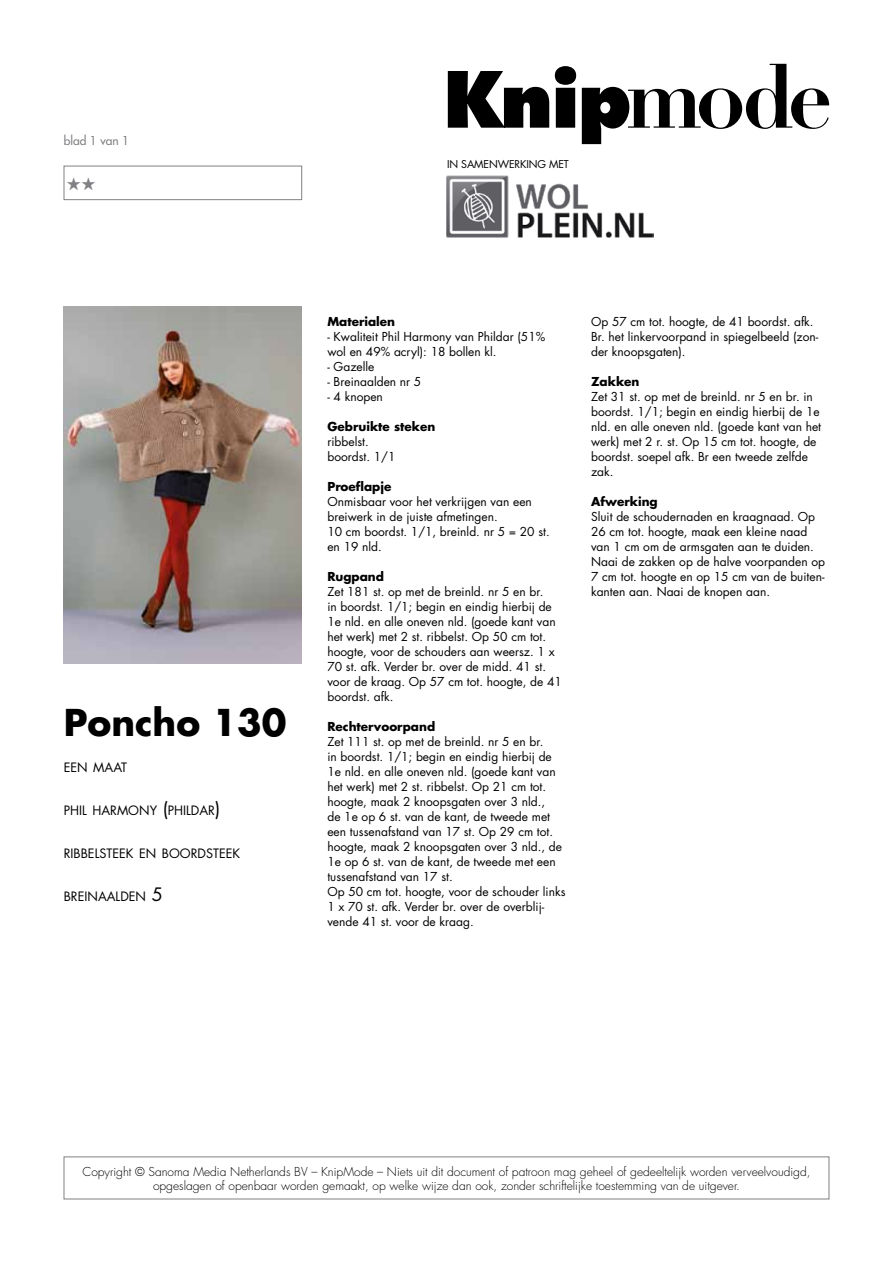
<style>
.page{position:relative;width:893px;height:1263px;background:#fff}
.page>*{position:absolute;margin:0;border:0;box-sizing:border-box;transform-origin:0 0}
.t1{font:700 36px "Futura Std";color:#000}
.t2{font:12.6px "Futura Std";color:#000}
.t3{font:12px/15px "Futura Std";color:#000}
.t4{font:300 12px/14.4px "Futura Std";color:#000;text-align:center}
.t5{font:700 12px "Futura Std";color:#000}
.t6{font:500 12px "Futura Std";color:#818084}
.t7{font:10.5px "Futura Std";letter-spacing:-.01em;color:#000}
.s1{font-size:18px}
</style>
<div class="page">
<div style="left:64px;top:166px;width:238px;height:34px;border:1px solid #818084"></div>
<img style="left:64px;top:306px;width:238px;height:357px">
<svg style="left:448px;top:64px;width:381px;height:80px"></svg>
<img style="left:447px;top:175px;width:206px;height:63px">
<p class="t6" style="left:64px;top:133px;width:67px">blad 1 van 1</p>
<p class="t7" style="left:447px;top:157px;width:123px">in samenwerking met</p>
<h1 class="t1" style="left:64px;top:698px;width:224px">Poncho 130</h1>
<p class="t2" style="left:64px;top:759px;width:65px">EEN MAAT</p>
<p class="t2" style="left:64px;top:802px;width:158px">PHIL HARMONY <span class="s1">(</span>PHILDAR<span class="s1">)</span></p>
<p class="t2" style="left:64px;top:845px;width:178px">RIBBELSTEEK EN BOORDSTEEK</p>
<p class="t2" style="left:64px;top:888px;width:100px">BREINAALDEN <span class="s1">5</span></p>
<p class="t5" style="left:327px;top:314px;width:69px">Materialen</p>
<p class="t3" style="left:327px;top:329px;width:219px">- Kwaliteit Phil Harmony van Phildar (51% wol en 49% acryl): 18 bollen kl.</p>
<p class="t3" style="left:327px;top:359px;width:49px">- Gazelle</p>
<p class="t3" style="left:327px;top:374px;width:95px">- Breinaalden nr 5</p>
<p class="t3" style="left:327px;top:389px;width:57px">- 4 knopen</p>
<p class="t5" style="left:327px;top:419px;width:109px">Gebruikte steken</p>
<p class="t3" style="left:327px;top:434px;width:70px">ribbelst. boordst. 1/1</p>
<p class="t5" style="left:327px;top:479px;width:66px">Proeflapje</p>
<p class="t3" style="left:327px;top:494px;width:224px">Onmisbaar voor het verkrijgen van een breiwerk in de juiste afmetingen.<br>10 cm boordst. 1/1, breinld. nr 5 = 20 st. en 19 nld.</p>
<p class="t5" style="left:327px;top:569px;width:58px">Rugpand</p>
<p class="t3" style="left:327px;top:584px;width:236px">Zet 181 st. op met de breinld. nr 5 en br.<br>in boordst. 1/1; begin en eindig hierbij de 1e nld. en alle oneven nld. (goede kant van het werk) met 2 st. ribbelst. Op 50 cm tot. hoogte, voor de schouders aan weersz. 1 x 70 st. afk. Verder br. over de midd. 41 st. voor de kraag. Op 57 cm tot. hoogte, de 41 boordst. afk.</p>
<p class="t5" style="left:327px;top:719px;width:109px">Rechtervoorpand</p>
<p class="t3" style="left:327px;top:734px;width:240px">Zet 111 st. op met de breinld. nr 5 en br.<br>in boordst. 1/1; begin en eindig hierbij de 1e nld. en alle oneven nld. (goede kant van het werk) met 2 st. ribbelst. Op 21 cm tot. hoogte, maak 2 knoopsgaten over 3 nld.,<br>de 1e op 6 st. van de kant, de tweede met een tussenafstand van 17 st. Op 29 cm tot. hoogte, maak 2 knoopsgaten over 3 nld., de 1e op 6 st. van de kant, de tweede met een tussenafstand van 17 st.<br>Op 50 cm tot. hoogte, voor de schouder links 1 x 70 st. afk. Verder br. over de overblij&shy;vende 41 st. voor de kraag.</p>
<p class="t3" style="left:591px;top:314px;width:229px">Op 57 cm tot. hoogte, de 41 boordst. afk.<br>Br. het linkervoorpand in spiegelbeeld (zon&shy;der knoopsgaten).</p>
<p class="t5" style="left:591px;top:374px;width:50px">Zakken</p>
<p class="t3" style="left:591px;top:389px;width:232px">Zet 31 st. op met de breinld. nr 5 en br. in boordst. 1/1; begin en eindig hierbij de 1e nld. en alle oneven nld. (goede kant van het werk) met 2 r. st. Op 15 cm tot. hoogte, de boordst. soepel afk. Br een tweede zelfde zak.</p>
<p class="t5" style="left:591px;top:494px;width:68px">Afwerking</p>
<p class="t3" style="left:591px;top:509px;width:236px">Sluit de schoudernaden en kraagnaad. Op 26 cm tot. hoogte, maak een kleine naad van 1 cm om de armsgaten aan te duiden.<br>Naai de zakken op de halve voorpanden op 7 cm tot. hoogte en op 15 cm van de buiten&shy;kanten aan. Naai de knopen aan.</p>
<p class="t4" style="left:82px;top:1164px;width:729px">Copyright © Sanoma Media Netherlands BV – KnipMode – Niets uit dit document of patroon mag geheel of gedeeltelijk worden verveelvoudigd, opgeslagen of openbaar worden gemaakt, op welke wijze dan ook, zonder schriftelijke toestemming van de uitgever.</p>
</div>
